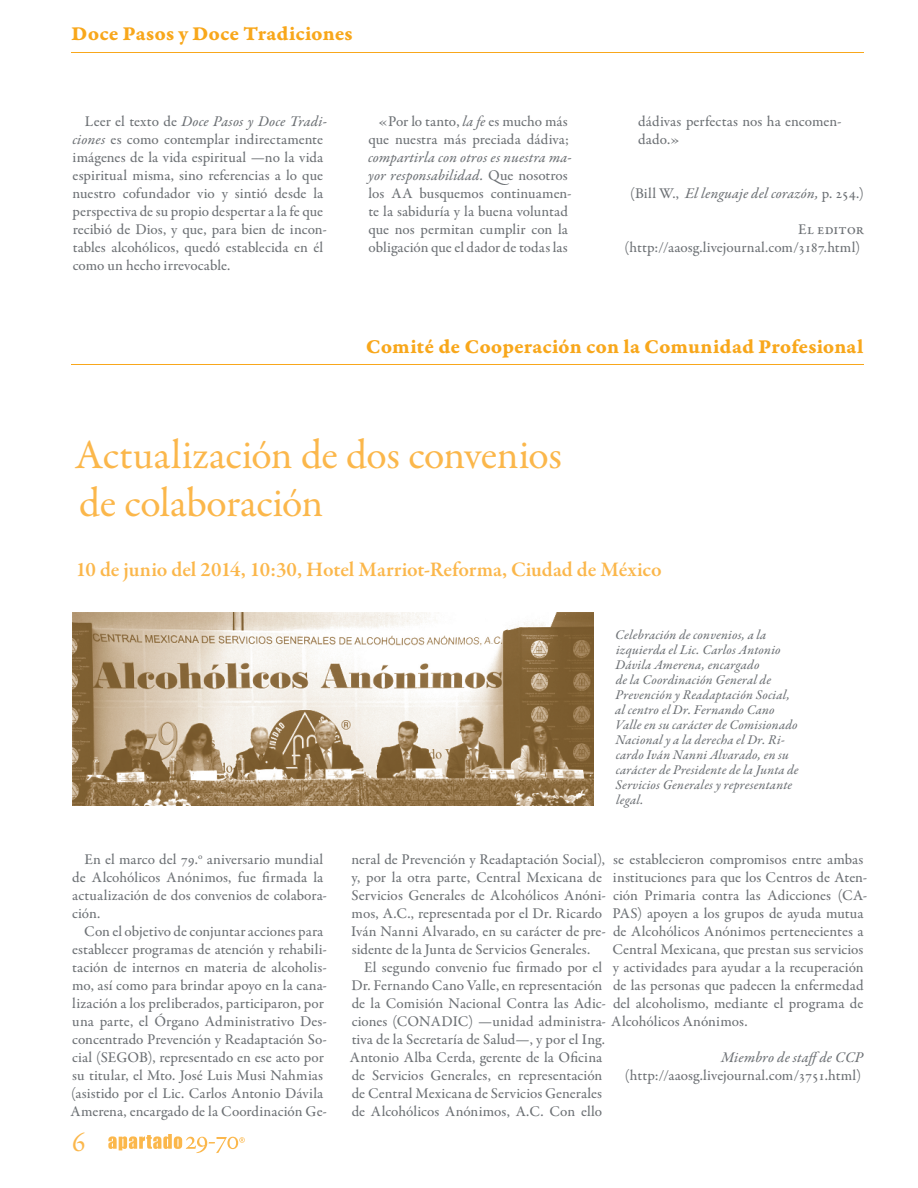
<style>
.page{position:relative;width:918px;height:1188px;background:#fff}
.page>*{position:absolute;margin:0;border:0;box-sizing:border-box;transform-origin:0 0}
.t1{font:42px/48px "Garamond Premr Pro";letter-spacing:-.01em;color:#fbb74b}
.t2{font:27px "Garamond Premr Pro";color:#fbb74b}
.t3{font:21px "Garamond Premr Pro Bd Capt";color:#f8a71b}
.t4{font:600 21px "Garamond Premr Pro";letter-spacing:-.005em;color:#fbb74b}
.t5{font:500 15px/18px "Garamond Premr Pro";color:#6d7175}
.t6{font:15px/18px "Garamond Premr Pro Med It";letter-spacing:.01em;color:#6d7175}
.t7{font:13.5px/15px "Garamond Premr Pro Med It";letter-spacing:.015em;color:#6d7175}
.s1{font-family:"Garamond Premr Pro";font-weight:500}
.s2{font-family:"Garamond Premr Pro Med It";font-weight:400}
</style>
<div class="page">
<svg style="left:108px;top:1134px;width:137px;height:19px"></svg>
<img style="left:73px;top:612px;width:520px;height:193px">
<hr style="left:72px;top:52px;width:792px;height:1px;background:#f8a71b">
<hr style="left:72px;top:364px;width:792px;height:1px;background:#f8a71b">
<h3 class="t3" style="left:72px;top:21px;width:283px">Doce Pasos y Doce Tradiciones</h3>
<p class="t6" style="left:85px;top:113px;width:244px"><span class="s1">Leer el texto de</span> Doce Pasos y Doce Tradi-</p>
<p class="t5" style="left:72px;top:131px;width:256px"><span class="s2">ciones</span> es como contemplar indirectamente imágenes de la vida espiritual —no la vida espiritual misma, sino referencias a lo que nuestro cofundador vio y sintió desde la perspectiva de su propio despertar a la fe que recibió de Dios, y que, para bien de incon&shy;tables alcohólicos, quedó establecida en él como un hecho irrevocable.</p>
<p class="t5" style="left:368px;top:113px;width:202px;text-align:center">«Por lo tanto, <span class="s2">la fe</span> es mucho más que nuestra más preciada dádiva;</p>
<p class="t6" style="left:368px;top:149px;width:205px">compartirla con otros es nuestra ma&shy;yor responsabilidad. <span class="s1">Que nosotros</span></p>
<p class="t5" style="left:368px;top:185px;width:205px">los AA busquemos continuamen&shy;te la sabiduría y la buena voluntad que nos permitan cumplir con la obligación que el dador de todas las</p>
<p class="t5" style="left:638px;top:113px;width:205px">dádivas perfectas nos ha encomen&shy;dado.»</p>
<p class="t6" style="left:630px;top:185px;width:235px"><span class="s1">(Bill W.,</span> El lenguaje del corazón, <span class="s1">p. 254.)</span></p>
<p class="t5" style="left:625px;top:221px;width:241px;text-align:right">El editor (http://aaosg.livejournal.com/3187.html)</p>
<h3 class="t3" style="left:366px;top:334px;width:499px">Comité de Cooperación con la Comunidad Profesional</h3>
<h1 class="t1" style="left:75px;top:432px;width:489px">Actualización de dos convenios de colaboración</h1>
<h3 class="t4" style="left:76px;top:557px;width:587px">10 de junio del 2014, 10:30, Hotel Marriot-Reforma, Ciudad de México</h3>
<p class="t5" style="left:72px;top:851px;width:256px;text-indent:12px">En el marco del 79.<sup>o</sup> aniversario mundial de Alcohólicos Anónimos, fue firmada la actualización de dos convenios de colabora&shy;ción.</p>
<p class="t5" style="left:70px;top:923px;width:258px;text-indent:14px">Con el objetivo de conjuntar acciones para establecer programas de atención y rehabili&shy;tación de internos en materia de alcoholis&shy;mo, así como para brindar apoyo en la cana&shy;lización a los preliberados, participaron, por una parte, el Órgano Administrativo Des&shy;concentrado Prevención y Readaptación So&shy;cial (SEGOB), representado en ese acto por su titular, el Mto. José Luis Musi Nahmias (asistido por el Lic. Carlos Antonio Dávila Amerena, encargado de la Coordinación Ge-</p>
<h2 class="t2" style="left:72px;top:1127px;width:15px">6</h2>
<p class="t7" style="left:615px;top:628px;width:185px">Celebración de convenios, a la izquierda el Lic. Carlos Antonio<br>Dávila Amerena, encargado<br>de la Coordinación General de<br>Prevención y Readaptación Social, al centro el Dr. Fernando Cano<br>Valle en su carácter de Comisionado<br>Nacional y a la derecha el Dr. Ri&shy;cardo Iván Nanni Alvarado, en su carácter de Presidente de la Junta de<br>Servicios Generales y representante legal.</p>
<p class="t5" style="left:351px;top:851px;width:256px">neral de Prevención y Readaptación Social), y, por la otra parte, Central Mexicana de Servicios Generales de Alcohólicos Anóni&shy;mos, A.C., representada por el Dr. Ricardo Iván Nanni Alvarado, en su carácter de pre&shy;sidente de la Junta de Servicios Generales.</p>
<p class="t5" style="left:350px;top:959px;width:399px;text-indent:14px">El segundo convenio fue firmado por el<br>Dr. Fernando Cano Valle, en representación<br>de la Comisión Nacional Contra las Adic-<br>ciones (CONADIC) —unidad administra- Alcohólicos Anónimos. tiva de la Secretaría de Salud—, y por el Ing.<br>Antonio Alba Cerda, gerente de la Oficina<br>de Servicios Generales, en representación<br>de Central Mexicana de Servicios Generales<br>de Alcohólicos Anónimos, A.C. Con ello</p>
<p class="t5" style="left:612px;top:851px;width:257px">se establecieron compromisos entre ambas instituciones para que los Centros de Aten&shy;ción Primaria contra las Adicciones (CA-PAS) apoyen a los grupos de ayuda mutua de Alcohólicos Anónimos pertenecientes a Central Mexicana, que prestan sus servicios y actividades para ayudar a la recuperación de las personas que padecen la enfermedad del alcoholismo, mediante el programa de</p>
<p class="t6" style="left:721px;top:1049px;width:144px">Miembro de staffde CCP</p>
<p class="t5" style="left:625px;top:1067px;width:238px">(http://aaosg.livejournal.com/3751.html)</p>
</div>
